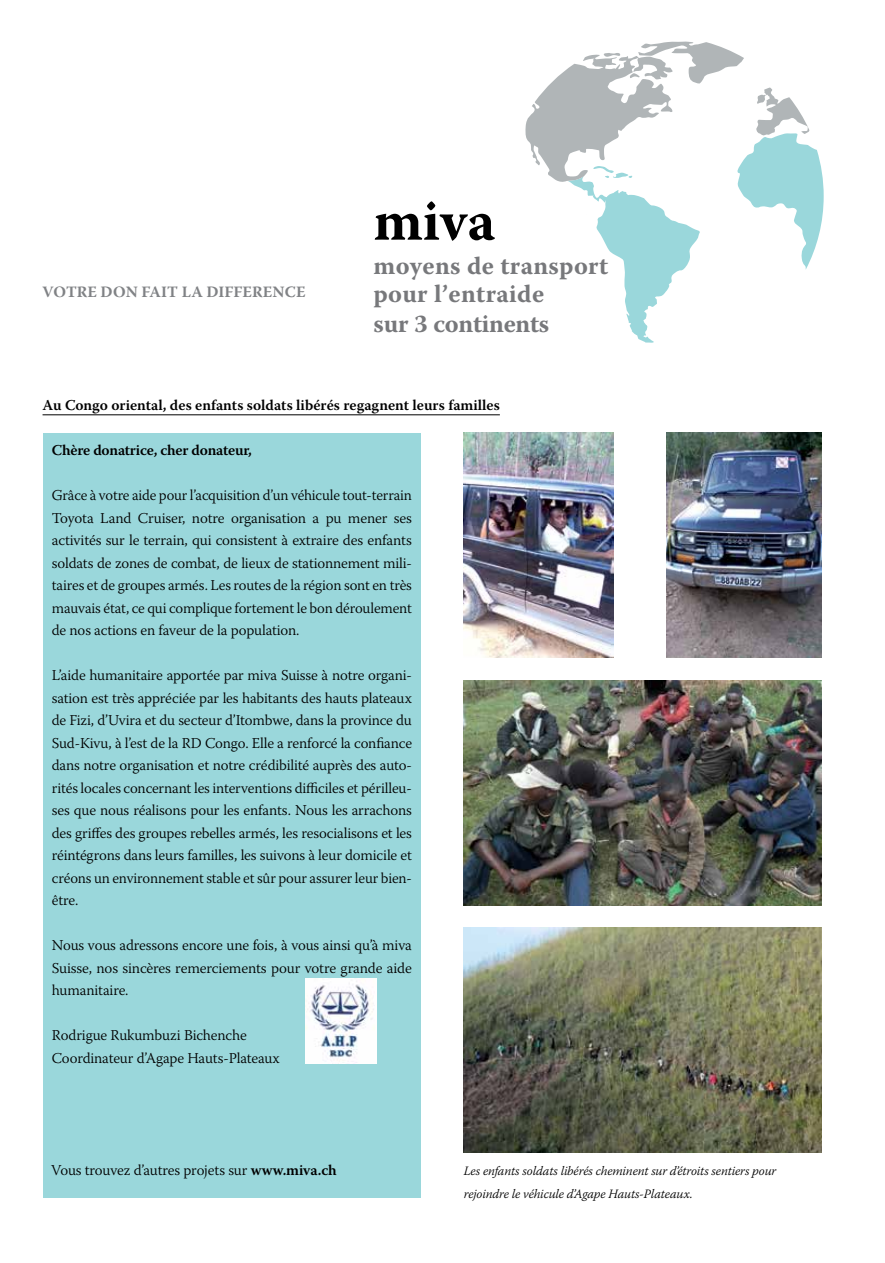
<style>
.page{position:relative;width:885px;height:1263px;background:#fff}
.page>*{position:absolute;margin:0;border:0;box-sizing:border-box;transform-origin:0 0}
.t1{font:700 56.7px "Warnock Pro";color:#000}
.t2{font:700 25.2px/27.9px "Warnock Pro";letter-spacing:.015em;color:#77787b}
.t3{font:700 25.2px "Warnock Pro";letter-spacing:-.01em;color:#77787b}
.t4{font:700 15.75px "Warnock Pro";color:#808285}
.t5{font:300 15px/22.5px "Warnock Pro";letter-spacing:-.01em;color:#000;text-align:justify}
.t6{font:600 15px "Warnock Pro";color:#000}
.t7{font:italic 300 12.75px/22.5px "Warnock Pro";letter-spacing:-.01em;color:#000}
.s1{font-weight:600}
</style>
<div class="page">
<img style="left:463px;top:681px;width:358px;height:225px">
<img style="left:463px;top:928px;width:358px;height:225px">
<img style="left:666px;top:433px;width:155px;height:225px">
<img style="left:463px;top:433px;width:150px;height:225px">
<hr style="left:43px;top:414px;width:457px;height:1px;background:#000">
<svg style="left:525px;top:42px;width:298px;height:301px"></svg>
<div style="left:43px;top:433px;width:377px;height:765px;background:#9ad7db"></div>
<img style="left:306px;top:978px;width:70px;height:86px">
<p class="t4" style="left:43px;top:283px;width:264px">VOTRE DON FAIT LA DIFFERENCE</p>
<h1 class="t1" style="left:373px;top:187px;width:123px">miva</h1>
<h2 class="t2" style="left:373px;top:251px;width:236px">moyens de transport pour l’entraide</h2>
<h2 class="t3" style="left:373px;top:309px;width:177px">sur 3 continents</h2>
<p class="t6" style="left:43px;top:396px;width:459px">Au Congo oriental, des enfants soldats libérés regagnent leurs familles</p>
<p class="t6" style="left:52px;top:441px;width:202px">Chère donatrice, cher donateur,</p>
<p class="t5" style="left:52px;top:484px;width:361px">Grâce à votre aide pour l’acquisition d’un véhicule tout-terrain Toyota Land Cruiser, notre organisation a pu mener ses activités sur le terrain, qui consistent à extraire des enfants soldats de zones de combat, de lieux de stationnement mili&shy;taires et de groupes armés. Les routes de la région sont en très mauvais état, ce qui complique fortement le bon déroulement de nos actions en faveur de la population.</p>
<p class="t5" style="left:52px;top:664px;width:361px">L’aide humanitaire apportée par miva Suisse à notre organi&shy;sation est très appréciée par les habitants des hauts plateaux de Fizi, d’Uvira et du secteur d’Itombwe, dans la province du Sud-Kivu, à l’est de la RD Congo. Elle a renforcé la confiance dans notre organisation et notre crédibilité auprès des auto&shy;rités locales concernant les interventions difficiles et périlleu&shy;ses que nous réalisons pour les enfants. Nous les arrachons des griffes des groupes rebelles armés, les resocialisons et les réintégrons dans leurs familles, les suivons à leur domicile et créons un environnement stable et sûr pour assurer leur bien&shy;être.</p>
<p class="t5" style="left:52px;top:934px;width:361px">Nous vous adressons encore une fois, à vous ainsi qu’à miva Suisse, nos sincères remerciements pour votre grande aide humanitaire.</p>
<p class="t5" style="left:52px;top:1024px;width:229px">Rodrigue Rukumbuzi Bichenche<br>Coordinateur d’Agape Hauts-Plateaux</p>
<p class="t5" style="left:51px;top:1159px;width:287px">Vous trouvez d’autres projets sur <span class="s1">www.miva.ch</span></p>
<p class="t7" style="left:463px;top:1159px;width:314px">Les enfants soldats libérés cheminent sur d’étroits sentiers pour rejoindre le véhicule d’Agape Hauts-Plateaux.</p>
</div>
